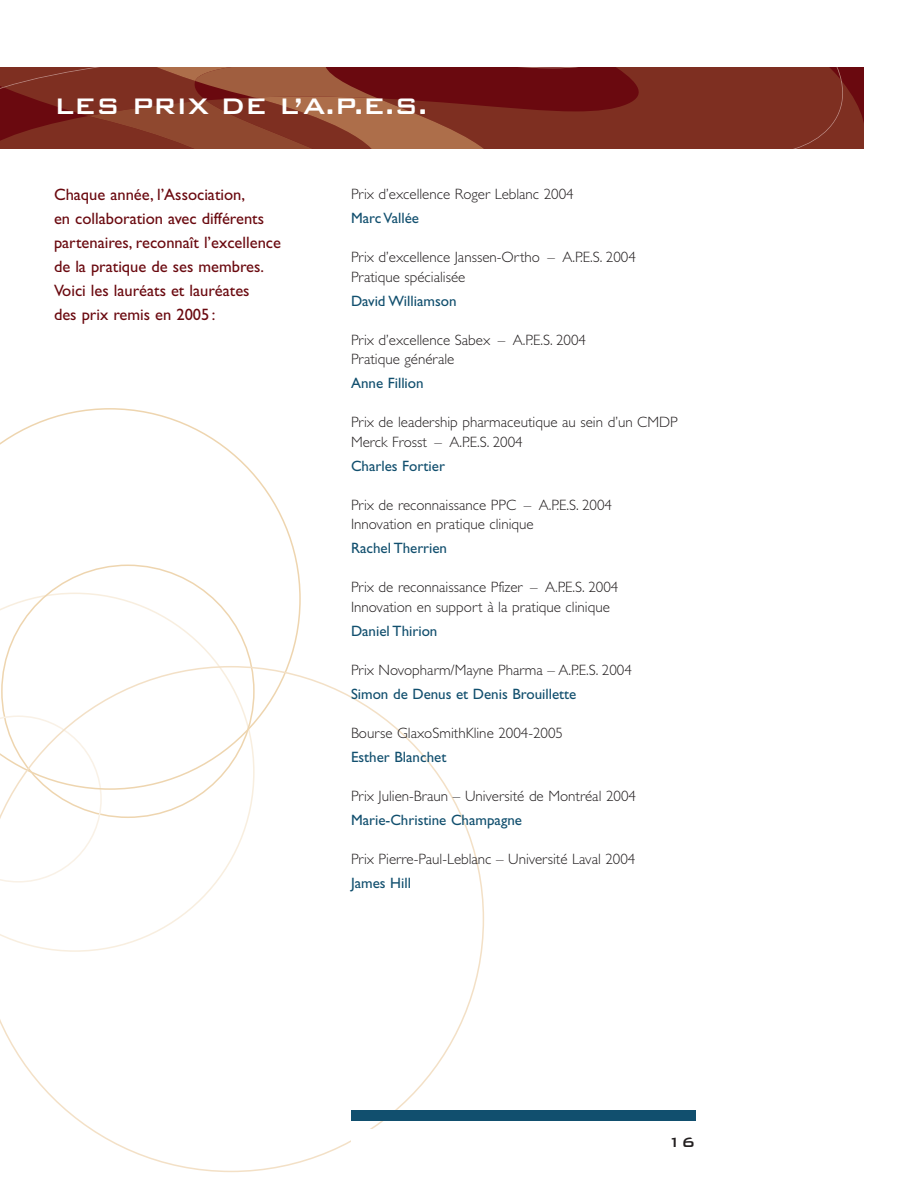
<style>
.page{position:relative;width:918px;height:1188px;background:#fff}
.page>*{position:absolute;margin:0;border:0;box-sizing:border-box;transform-origin:0 0}
.t1{font:30px "Bank Gothic BT Medium 2";letter-spacing:-.025em;color:#fff}
.t2{font:18px "Bank Gothic BT Medium 2";color:#231f20}
.t3{font:16.5px/24px "Gill Sans";color:#6a090f}
.t4{font:300 15px/19.5px "Gill Sans";color:#231f20}
.t5{font:15px "Gill Sans";color:#114f6e}
</style>
<div class="page">
<svg style="left:0;top:408px;width:301px;height:258px"></svg>
<svg style="left:0;top:666px;width:484px;height:506px"></svg>
<div style="left:351px;top:1110px;width:344px;height:10px;background:#114f6e"></div>
<div style="left:351px;top:1129px;width:344px;height:19px;background:#fff"></div>
<svg style="left:0;top:68px;width:864px;height:80px;background:#813123"></svg>
<h1 class="t1" style="left:54px;top:86px;width:375px">LES PRIX DE L’A.P.E.S.</h1>
<p class="t3" style="left:54px;top:185px;width:229px">Chaque année, l’Association,<br>en collaboration avec différents partenaires, reconnaît l’excellence de la pratique de ses membres.<br>Voici les lauréats et lauréates<br>des prix remis en 2005 :</p>
<p class="t4" style="left:351px;top:186px;width:224px">Prix d’excellence Roger Leblanc 2004</p>
<p class="t5" style="left:351px;top:213px;width:70px">Marc Vallée</p>
<p class="t4" style="left:351px;top:249px;width:286px">Prix d’excellence Janssen-Ortho – A.P.E.S. 2004<br>Pratique spécialisée</p>
<p class="t5" style="left:351px;top:296px;width:107px">David Williamson</p>
<p class="t4" style="left:351px;top:332px;width:237px">Prix d’excellence Sabex – A.P.E.S. 2004<br>Pratique générale</p>
<p class="t5" style="left:351px;top:378px;width:74px">Anne Fillion</p>
<p class="t4" style="left:351px;top:414px;width:328px">Prix de leadership pharmaceutique au sein d’un CMDP<br>Merck Frosst – A.P.E.S. 2004</p>
<p class="t5" style="left:351px;top:461px;width:96px">Charles Fortier</p>
<p class="t4" style="left:351px;top:497px;width:263px">Prix de reconnaissance PPC – A.P.E.S. 2004<br>Innovation en pratique clinique</p>
<p class="t5" style="left:351px;top:543px;width:98px">Rachel Therrien</p>
<p class="t4" style="left:351px;top:579px;width:269px">Prix de reconnaissance Pfizer – A.P.E.S. 2004<br>Innovation en support à la pratique clinique</p>
<p class="t5" style="left:351px;top:626px;width:88px">Daniel Thirion</p>
<p class="t4" style="left:351px;top:662px;width:282px">Prix Novopharm/Mayne Pharma – A.P.E.S. 2004</p>
<p class="t5" style="left:351px;top:689px;width:227px">Simon de Denus et Denis Brouillette</p>
<p class="t4" style="left:351px;top:725px;width:214px">Bourse GlaxoSmithKline 2004-2005</p>
<p class="t5" style="left:351px;top:752px;width:97px">Esther Blanchet</p>
<p class="t4" style="left:351px;top:788px;width:287px">Prix Julien-Braun – Université de Montréal 2004</p>
<p class="t5" style="left:351px;top:815px;width:173px">Marie-Christine Champagne</p>
<p class="t4" style="left:351px;top:851px;width:286px">Prix Pierre-Paul-Leblanc – Université Laval 2004</p>
<p class="t5" style="left:351px;top:878px;width:62px">James Hill</p>
<p class="t2" style="left:667px;top:1131px;width:29px">16</p>
</div>
